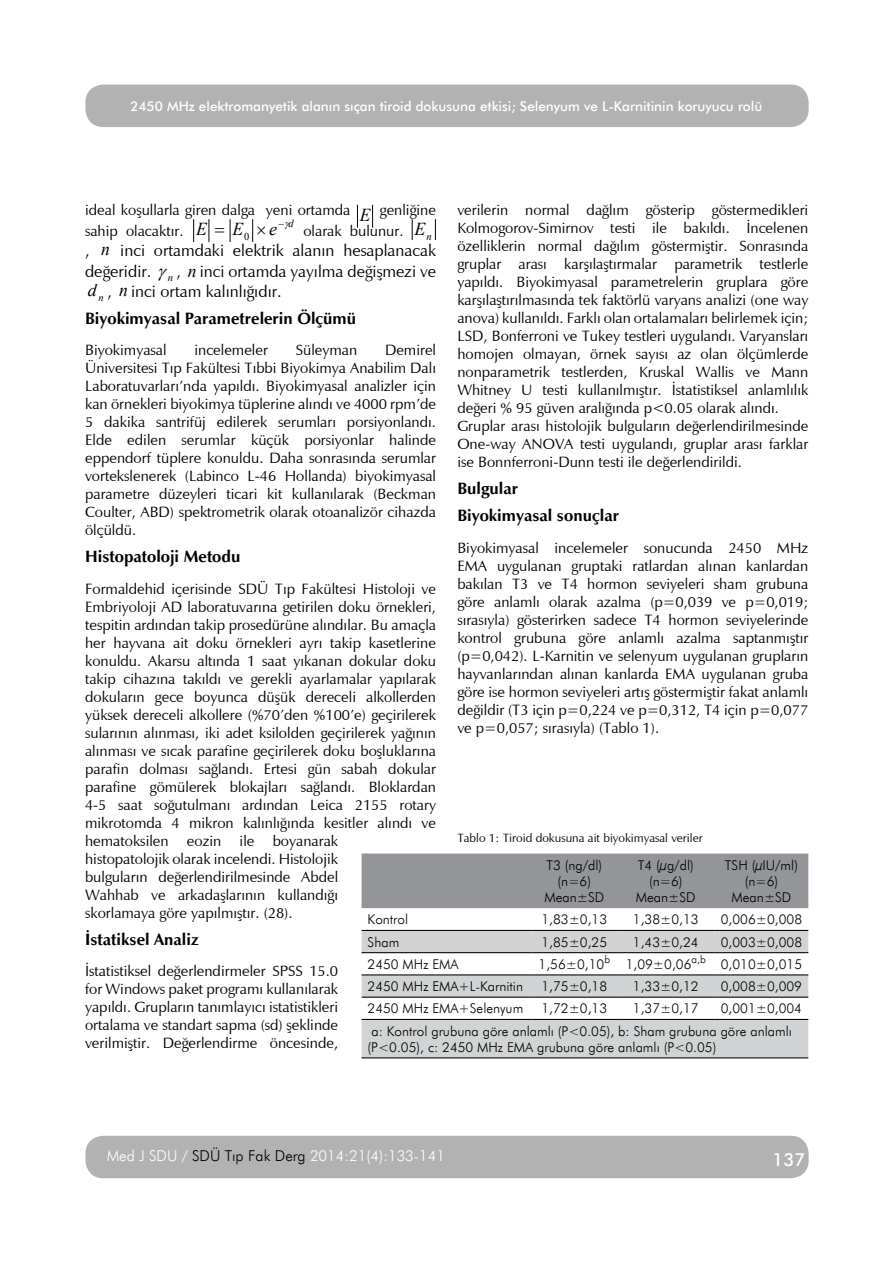
<style>
.page{position:relative;width:893px;height:1263px;background:#fff}
.page>*{position:absolute;margin:0;border:0;box-sizing:border-box;transform-origin:0 0}
.t1{font:italic 18.15px "Times New Roman";color:#000}
.t2{font:500 18px "Futura BT";color:#fff}
.t3{font:700 16.5px/27px "Zapf Humanist 601 BT";color:#000}
.t4{font:16.5px/21.5px "Zapf Humanist 601 BT";color:#000}
.t5{font:15px/18px "Zapf Humanist 601 BT";color:#000}
.t6{font:300 15px "Futura BT";color:#fff}
.t7{font:300 13.5px/16.2px "Futura BT";color:#000;text-align:center}
.t8{font:500 13.5px "Futura BT";color:#fff}
.t9{font:12px "Zapf Humanist 601 BT";color:#000}
.t10{font:italic 10.65px "Times New Roman";color:#000}
.t11{font:10.65px "Times New Roman";color:#000}
.s1{font-family:"Times New Roman";font-style:italic;font-size:18.15px}
.s2{font-family:"Times New Roman";font-style:italic;font-size:18.3px}
.s3{font-family:"Times New Roman";font-weight:400;font-style:italic;font-size:18px}
.s4{font-weight:400}
.s5{font-family:"Times New Roman";font-weight:400;font-style:italic;font-size:18.3px}
.s6{color:#000}
</style>
<div class="page">
<div style="left:85px;top:85px;width:723px;height:42px;background:#b2b2b2;border-radius:18px"></div>
<div style="left:85px;top:1136px;width:723px;height:42px;background:#b2b2b2;border-radius:18px"></div>
<svg style="left:357px;top:205px;width:1px;height:22px"></svg>
<svg style="left:372px;top:205px;width:1px;height:22px"></svg>
<svg style="left:193px;top:220px;width:1px;height:21px"></svg>
<svg style="left:208px;top:220px;width:1px;height:21px"></svg>
<svg style="left:230px;top:220px;width:1px;height:21px"></svg>
<svg style="left:412px;top:220px;width:1px;height:20px"></svg>
<svg style="left:435px;top:220px;width:1px;height:20px"></svg>
<div style="left:361px;top:854px;width:447px;height:54px;background:#939598"></div>
<svg style="left:361px;top:931px;width:447px;height:126px;fill:#d1d3d4"></svg>
<hr style="left:361px;top:930px;width:170px;height:1px;background:#000">
<hr style="left:531px;top:930px;width:86px;height:1px;background:#000">
<hr style="left:617px;top:930px;width:97px;height:1px;background:#000">
<hr style="left:714px;top:930px;width:94px;height:1px;background:#000">
<hr style="left:361px;top:952px;width:170px;height:1px;background:#000">
<hr style="left:531px;top:952px;width:86px;height:1px;background:#000">
<hr style="left:617px;top:952px;width:97px;height:1px;background:#000">
<hr style="left:714px;top:952px;width:94px;height:1px;background:#000">
<hr style="left:361px;top:974px;width:170px;height:1px;background:#000">
<hr style="left:531px;top:974px;width:86px;height:1px;background:#000">
<hr style="left:617px;top:974px;width:97px;height:1px;background:#000">
<hr style="left:714px;top:974px;width:94px;height:1px;background:#000">
<hr style="left:361px;top:997px;width:170px;height:1px;background:#000">
<hr style="left:531px;top:997px;width:86px;height:1px;background:#000">
<hr style="left:617px;top:997px;width:97px;height:1px;background:#000">
<hr style="left:714px;top:997px;width:94px;height:1px;background:#000">
<hr style="left:361px;top:1019px;width:170px;height:1px;background:#000">
<hr style="left:531px;top:1019px;width:86px;height:1px;background:#000">
<hr style="left:617px;top:1019px;width:97px;height:1px;background:#000">
<hr style="left:714px;top:1019px;width:94px;height:1px;background:#000">
<hr style="left:361px;top:1057px;width:170px;height:1px;background:#000">
<hr style="left:531px;top:1057px;width:86px;height:1px;background:#000">
<hr style="left:617px;top:1057px;width:97px;height:1px;background:#000">
<hr style="left:714px;top:1057px;width:94px;height:1px;background:#000">
<svg style="left:252px;top:220px;width:2px;height:21px"></svg>
<p class="t8" style="left:130px;top:98px;width:633px">2450 MHz elektromanyetik alanın sıçan tiroid dokusuna etkisi; Selenyum ve L-Karnitinin koruyucu rolü</p>
<p class="t5" style="left:85px;top:200px;width:352px;line-height:20.2px">ideal koşullarla giren dalga yeni ortamda <span class="s1">E</span> genliğine sahip olacaktır.</p>
<p class="t5" style="left:457px;top:201px;width:352px">verilerin normal dağlım gösterip göstermedikleri Kolmogorov-Simirnov testi ile bakıldı. İncelenen özelliklerin normal dağılım göstermiştir. Sonrasında gruplar arası karşılaştırmalar parametrik testlerle yapıldı. Biyokimyasal parametrelerin gruplara göre karşılaştırılmasında tek faktörlü varyans analizi (one way anova) kullanıldı. Farklı olan ortalamaları belirlemek için; LSD, Bonferroni ve Tukey testleri uygulandı. Varyansları homojen olmayan, örnek sayısı az olan ölçümlerde nonparametrik testlerden, Kruskal Wallis ve Mann Whitney U testi kullanılmıştır. İstatistiksel anlamlılık değeri % 95 güven aralığında p&lt;0.05 olarak alındı.<br>Gruplar arası histolojik bulguların değerlendirilmesinde One-way ANOVA testi uygulandı, gruplar arası farklar ise Bonnferroni-Dunn testi ile değerlendirildi.</p>
<p class="t3" style="left:457px;top:475px;width:163px">Bulgular<br>Biyokimyasal sonuçlar</p>
<p class="t5" style="left:457px;top:539px;width:352px;text-align:justify">Biyokimyasal incelemeler sonucunda 2450 MHz EMA uygulanan gruptaki ratlardan alınan kanlardan bakılan T3 ve T4 hormon seviyeleri sham grubuna göre anlamlı olarak azalma (p=0,039 ve p=0,019; sırasıyla) gösterirken sadece T4 hormon seviyelerinde kontrol grubuna göre anlamlı azalma saptanmıştır (p=0,042). L-Karnitin ve selenyum uygulanan grupların hayvanlarından alınan kanlarda EMA uygulanan gruba göre ise hormon seviyeleri artış göstermiştir fakat anlamlı değildir (T3 için p=0,224 ve p=0,312, T4 için p=0,077 ve p=0,057; sırasıyla) (Tablo 1).</p>
<p class="t10" style="left:288px;top:220px;width:7px">d</p>
<p class="t1" style="left:196px;top:223px;width:12px">E</p>
<p class="t1" style="left:232px;top:223px;width:12px">E</p>
<p class="t1" style="left:269px;top:223px;width:17px">e−</p>
<p class="t11" style="left:244px;top:230px;width:7px">0</p>
<p class="t5" style="left:303px;top:222px;width:130px">olarak bulunur. <span class="s1">E</span><sub>n</sub></p>
<p class="t4" style="left:85px;top:239px;width:352px">, <span class="s2">n</span> inci ortamdaki elektrik alanın hesaplanacak değeridir. <sub>n</sub> , <span class="s2">n</span> inci ortamda yayılma değişmezi ve</p>
<p class="t3" style="left:85px;top:278px;width:273px"><span class="s3">d</span><sub>n</sub> <span class="s4">,</span> <span class="s5">n</span> <span class="s4">inci ortam kalınlığıdır.<br></span>Biyokimyasal Parametrelerin Ölçümü</p>
<p class="t5" style="left:85px;top:341px;width:83px">Biyokimyasal</p>
<p class="t5" style="left:194px;top:341px;width:75px">incelemeler</p>
<p class="t5" style="left:296px;top:341px;width:63px">Süleyman</p>
<p class="t5" style="left:85px;top:341px;width:352px;text-align:justify;text-indent:300px">Demirel Üniversitesi Tıp Fakültesi Tıbbi Biyokimya Anabilim Dalı Laboratuvarları’nda yapıldı. Biyokimyasal analizler için kan örnekleri biyokimya tüplerine alındı ve 4000 rpm’de 5 dakika santrifüj edilerek serumları porsiyonlandı.<br>Elde edilen serumlar küçük porsiyonlar halinde eppendorf tüplere konuldu. Daha sonrasında serumlar vortekslenerek (Labinco L-46 Hollanda) biyokimyasal parametre düzeyleri ticari kit kullanılarak (Beckman Coulter, ABD) spektrometrik olarak otoanalizör cihazda ölçüldü.</p>
<p class="t3" style="left:85px;top:543px;width:157px">Histopatoloji Metodu</p>
<p class="t5" style="left:85px;top:580px;width:352px">Formaldehid içerisinde SDÜ Tıp Fakültesi Histoloji ve Embriyoloji AD laboratuvarına getirilen doku örnekleri, tespitin ardından takip prosedürüne alındılar. Bu amaçla her hayvana ait doku örnekleri ayrı takip kasetlerine konuldu. Akarsu altında 1 saat yıkanan dokular doku takip cihazına takıldı ve gerekli ayarlamalar yapılarak dokuların gece boyunca düşük dereceli alkollerden yüksek dereceli alkollere (%70’den %100’e) geçirilerek sularının alınması, iki adet ksilolden geçirilerek yağının alınması ve sıcak parafine geçirilerek doku boşluklarına parafin dolması sağlandı. Ertesi gün sabah dokular parafine gömülerek blokajları sağlandı. Bloklardan 4-5 saat soğutulmanı ardından Leica 2155 rotary mikrotomda 4 mikron kalınlığında kesitler alındı ve hematoksilen eozin ile boyanarak<br>histopatolojik olarak incelendi. Histolojik<br>bulguların değerlendirilmesinde Abdel<br>Wahhab ve arkadaşlarının kullandığı<br>skorlamaya göre yapılmıştır. (28).</p>
<p class="t3" style="left:85px;top:926px;width:115px">İstatiksel Analiz</p>
<p class="t5" style="left:85px;top:962px;width:255px;text-align:justify">İstatistiksel değerlendirmeler SPSS 15.0 for Windows paket programı kullanılarak yapıldı. Grupların tanımlayıcı istatistikleri ortalama ve standart sapma (sd) şeklinde verilmiştir. Değerlendirme öncesinde,</p>
<p class="t9" style="left:457px;top:830px;width:247px">Tablo 1: Tiroid dokusuna ait biyokimyasal veriler</p>
<p class="t7" style="left:544px;top:857px;width:61px">T3 (ng/dl) (n=6)<br>Mean±SD</p>
<p class="t7" style="left:636px;top:857px;width:61px">T4 (µg/dl) (n=6)<br>Mean±SD</p>
<p class="t7" style="left:725px;top:857px;width:75px">TSH (µIU/ml) (n=6)<br>Mean±SD</p>
<p class="t7" style="left:367px;top:911px;width:42px">Kontrol</p>
<p class="t7" style="left:541px;top:911px;width:67px">1,83±0,13</p>
<p class="t7" style="left:633px;top:911px;width:67px">1,38±0,13</p>
<p class="t7" style="left:720px;top:911px;width:83px">0,006±0,008</p>
<p class="t7" style="left:367px;top:934px;width:33px">Sham</p>
<p class="t7" style="left:541px;top:934px;width:67px">1,85±0,25</p>
<p class="t7" style="left:633px;top:934px;width:67px">1,43±0,24</p>
<p class="t7" style="left:720px;top:934px;width:83px">0,003±0,008</p>
<p class="t7" style="left:367px;top:956px;width:92px">2450 MHz EMA</p>
<p class="t7" style="left:538px;top:956px;width:265px">1,56±0,10<sup>b</sup> 1,09±0,06<sup>a,b</sup> 0,010±0,015</p>
<p class="t7" style="left:367px;top:978px;width:157px">2450 MHz EMA+L-Karnitin</p>
<p class="t7" style="left:541px;top:978px;width:67px">1,75±0,18</p>
<p class="t7" style="left:633px;top:978px;width:67px">1,33±0,12</p>
<p class="t7" style="left:720px;top:978px;width:83px">0,008±0,009</p>
<p class="t7" style="left:367px;top:1000px;width:157px">2450 MHz EMA+Selenyum</p>
<p class="t7" style="left:541px;top:1000px;width:67px">1,72±0,13</p>
<p class="t7" style="left:633px;top:1000px;width:67px">1,37±0,17</p>
<p class="t7" style="left:371px;top:997px;width:432px;line-height:22.2px;text-align:left;text-indent:349px">0,001±0,004 a: Kontrol grubuna göre anlamlı (P&lt;0.05), b: Sham grubuna göre anlamlı</p>
<p class="t7" style="left:367px;top:1039px;width:350px">(P&lt;0.05), c: 2450 MHz EMA grubuna göre anlamlı (P&lt;0.05)</p>
<p class="t6" style="left:107px;top:1146px;width:340px">Med J SDU / <span class="s6">SDÜ Tıp Fak Derg</span> 2014:21(4):133-141</p>
<p class="t2" style="left:772px;top:1148px;width:34px">137</p>
</div>
